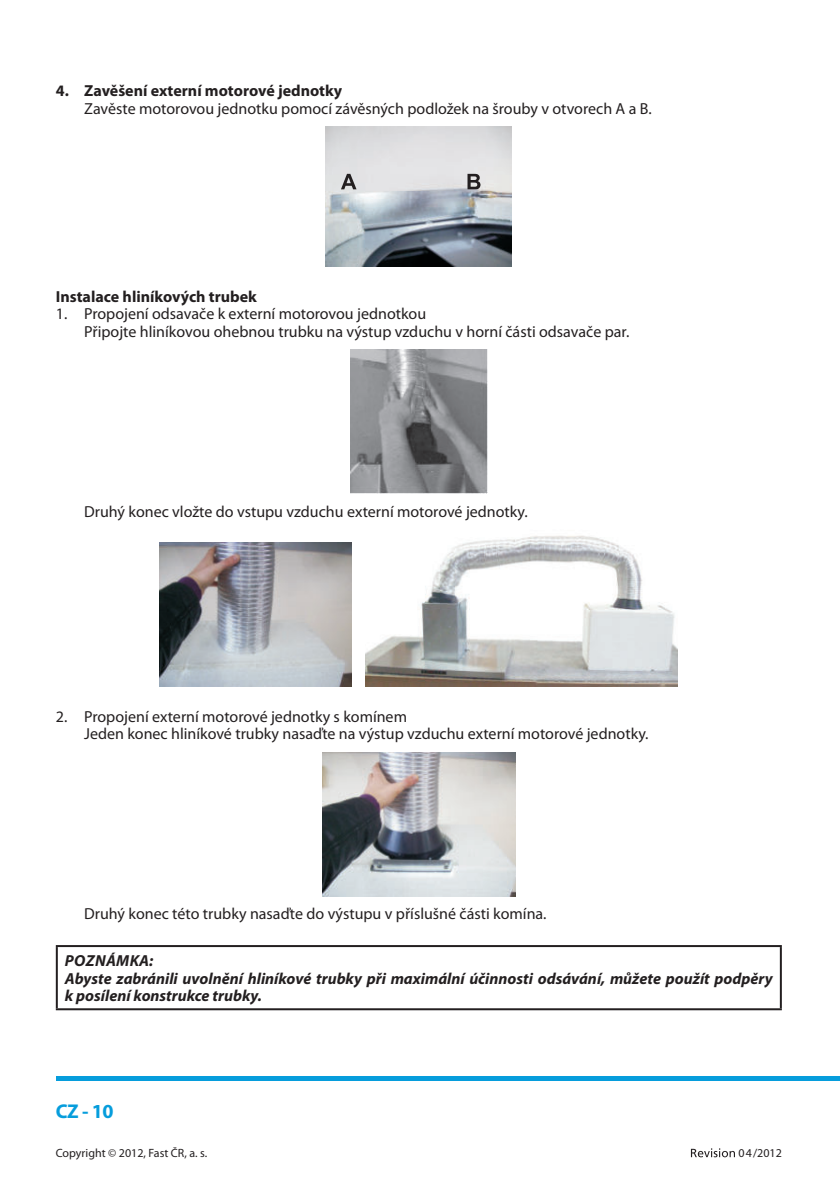
<style>
.page{position:relative;width:840px;height:1194px;background:#fff}
.page>*{position:absolute;margin:0;border:0;box-sizing:border-box;transform-origin:0 0}
.t1{font:700 20px "Myriad Pro";color:#069ddc}
.t2{font:16px/17.6px "Myriad Pro";color:#231f20}
.t3{font:italic 700 16px/17.6px "Myriad Pro";color:#231f20}
.t4{font:700 16px "Myriad Pro";color:#231f20}
.t5{font:12px "Myriad Pro";color:#231f20}
</style>
<div class="page">
<div style="left:56px;top:1076px;width:784px;height:5px;background:#069ddc"></div>
<svg style="left:691px;top:1148px;width:44px;height:9px"></svg>
<img style="left:326px;top:127px;width:186px;height:139px">
<svg style="left:341px;top:174px;width:15px;height:15px"></svg>
<svg style="left:467px;top:174px;width:13px;height:15px"></svg>
<img style="left:350px;top:350px;width:137px;height:144px">
<img style="left:366px;top:535px;width:312px;height:152px">
<img style="left:160px;top:543px;width:191px;height:143px">
<img style="left:322px;top:752px;width:193px;height:144px">
<hr style="left:56px;top:945px;width:725px;height:2px;background:#231f20">
<hr style="left:56px;top:947px;width:2px;height:61px;background:#231f20">
<hr style="left:779px;top:947px;width:2px;height:61px;background:#231f20">
<hr style="left:56px;top:1008px;width:725px;height:2px;background:#231f20">
<p class="t4" style="left:56px;top:82px;width:288px">4. Zavěšení externí motorové jednotky</p>
<p class="t2" style="left:84px;top:100px;width:569px">Zavěste motorovou jednotku pomocí závěsných podložek na šrouby v otvorech A a B.</p>
<p class="t4" style="left:56px;top:287px;width:202px">Instalace hliníkových trubek</p>
<p class="t2" style="left:84px;top:305px;width:546px;text-indent:-28px">1. Propojení odsavače k externí motorovou jednotkou<br>Připojte hliníkovou ohebnou trubku na výstup vzduchu v horní části odsavače par.</p>
<p class="t2" style="left:84px;top:503px;width:445px">Druhý konec vložte do vstupu vzduchu externí motorové jednotky.</p>
<p class="t2" style="left:84px;top:708px;width:566px;text-indent:-28px">2. Propojení externí motorové jednotky s komínem<br>Jeden konec hliníkové trubky nasaďte na výstup vzduchu externí motorové jednotky.</p>
<p class="t2" style="left:84px;top:906px;width:464px">Druhý konec této trubky nasaďte do výstupu v příslušné části komína.</p>
<p class="t3" style="left:65px;top:952px;width:709px">POZNÁMKA:<br>Abyste zabránili uvolnění hliníkové trubky při maximální účinnosti odsávání, můžete použít podpěry k posílení konstrukce trubky.</p>
<p class="t1" style="left:56px;top:1100px;width:59px">CZ - 10</p>
<p class="t5" style="left:56px;top:1147px;width:153px">Copyright © 2012, Fast ČR, a. s.</p>
<p class="t5" style="left:738px;top:1147px;width:45px">04/2012</p>
</div>
